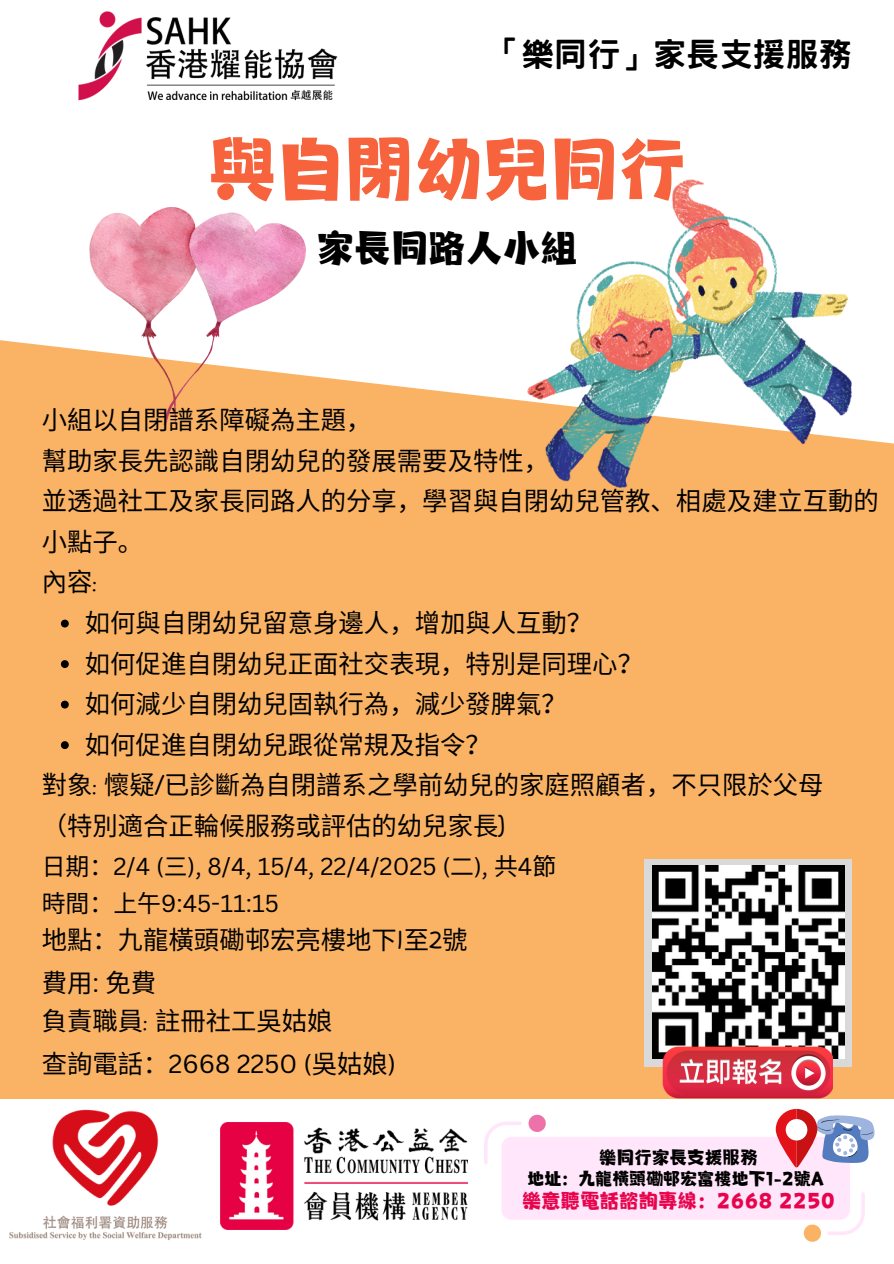
<style>
.page{position:relative;width:894px;height:1264px;background:#fff}
.page>*{position:absolute;margin:0;border:0;box-sizing:border-box;transform-origin:0 0}
.t1{font:75.9px "Canva Joyful TC";color:#f6633c}
.t2{font:41.4px "Canva Joyful TC";color:#000}
.t3{font:800 33px "Han Wang Hei";color:#000}
.t4{font:25.35px/40.5px "Noto Sans CJ Ksc";color:#000}
.t5{font:23.85px/37.2px "Canva Sans";color:#000}
.t6{font:21.6px "Canva Joyful TC";color:#e7044d}
.t7{font:19.65px "Canva Joyful TC";color:#000}
.t8{font:18.9px "Canva Joyful TC";color:#000}
.s1{font-family:"Schoolbell"}
.s2{font-family:"Noto Sans CJ Ksc"}
.s3{font-family:"Canva Sans"}
</style>
<div class="page">
<div style="left:0;top:340px;width:893px;height:758px;background:#fab364"></div>
<img style="left:527px;top:179px;width:324px;height:308px">
<svg style="left:484px;top:1108px;width:390px;height:133px"></svg>
<div style="left:785px;top:1119px;width:22px;height:21px;background:#fff;border-radius:50%"></div>
<img style="left:9px;top:1109px;width:193px;height:131px">
<img style="left:220px;top:1122px;width:247px;height:106px">
<img style="left:78px;top:11px;width:260px;height:90px">
<img style="left:89px;top:207px;width:216px;height:217px">
<div style="left:644px;top:859px;width:207px;height:207px;background:#d9d9d9"></div>
<svg style="left:61px;top:619px;width:8px;height:8px"></svg>
<svg style="left:61px;top:660px;width:8px;height:8px"></svg>
<svg style="left:61px;top:700px;width:8px;height:8px"></svg>
<svg style="left:61px;top:741px;width:8px;height:8px"></svg>
<img style="left:652px;top:865px;width:192px;height:192px">
<img style="left:662px;top:1046px;width:170px;height:52px">
<p class="t3" style="left:488px;top:37px;width:364px">「樂同行」家長支援服務</p>
<p class="t1" style="left:208px;top:130px;width:479px">與自閉幼兒同行</p>
<p class="t2" style="left:316px;top:226px;width:262px">家長同路人小組</p>
<p class="t4" style="left:42px;top:398px;width:838px">小組以自閉譜系障礙為主題，<br>幫助家長先認識自閉幼兒的發展需要及特性，<br>並透過社工及家長同路人的分享，學習與自閉幼兒管教、相處及建立互動的小點子。<br>內容<span class="s1">:</span></p>
<p class="t4" style="left:85px;top:601px;width:508px">如何與自閉幼兒留意身邊人，增加與人互動？</p>
<h2 class="t4" style="left:85px;top:641px;width:559px">如何促進自閉幼兒正面社交表現，特別是同理心？</h2>
<p class="t4" style="left:85px;top:682px;width:483px">如何減少自閉幼兒固執行為，減少發脾氣？</p>
<p class="t4" style="left:85px;top:722px;width:407px">如何促進自閉幼兒跟從常規及指令？</p>
<h4 class="t4" style="left:42px;top:763px;width:780px">對象<span class="s1">:</span> 懷疑<span class="s1">/</span>已診斷為自閉譜系之學前幼兒的家庭照顧者，不只限於父母（特別適合正輪候服務或評估的幼兒家長<span class="s1">)</span></h4>
<h4 class="t5" style="left:42px;top:847px;width:516px"><span class="s2">日期：</span>2/4 (<span class="s2">三</span>), 8/4, 15/4, 22/4/2025 (<span class="s2">二</span>), <span class="s2">共</span>4<span class="s2">節時間：上午</span>9:45-11:15</h4>
<h4 class="t4" style="left:42px;top:917px;width:427px;line-height:42.8px">地點：九龍橫頭磡邨宏亮樓地下<span class="s1">1</span>至<span class="s1">2</span>號費用<span class="s3">:</span> 免費</h4>
<h4 class="t4" style="left:42px;top:998px;width:356px;line-height:42.8px">負責職員<span class="s1">:</span> 註冊社工吳姑娘<br>查詢電話：<span class="s3">2668 2250 (</span>吳姑娘<span class="s3">)</span></h4>
<h3 class="t7" style="left:598px;top:1147px;width:160px">樂同行家長支援服務</h3>
<p class="t8" style="left:527px;top:1168px;width:298px">地址：九龍橫頭磡邨宏富樓地下1-2號A</p>
<h1 class="t6" style="left:521px;top:1189px;width:314px">樂意聽電話諮詢專線：2668 2250</h1>
</div>
